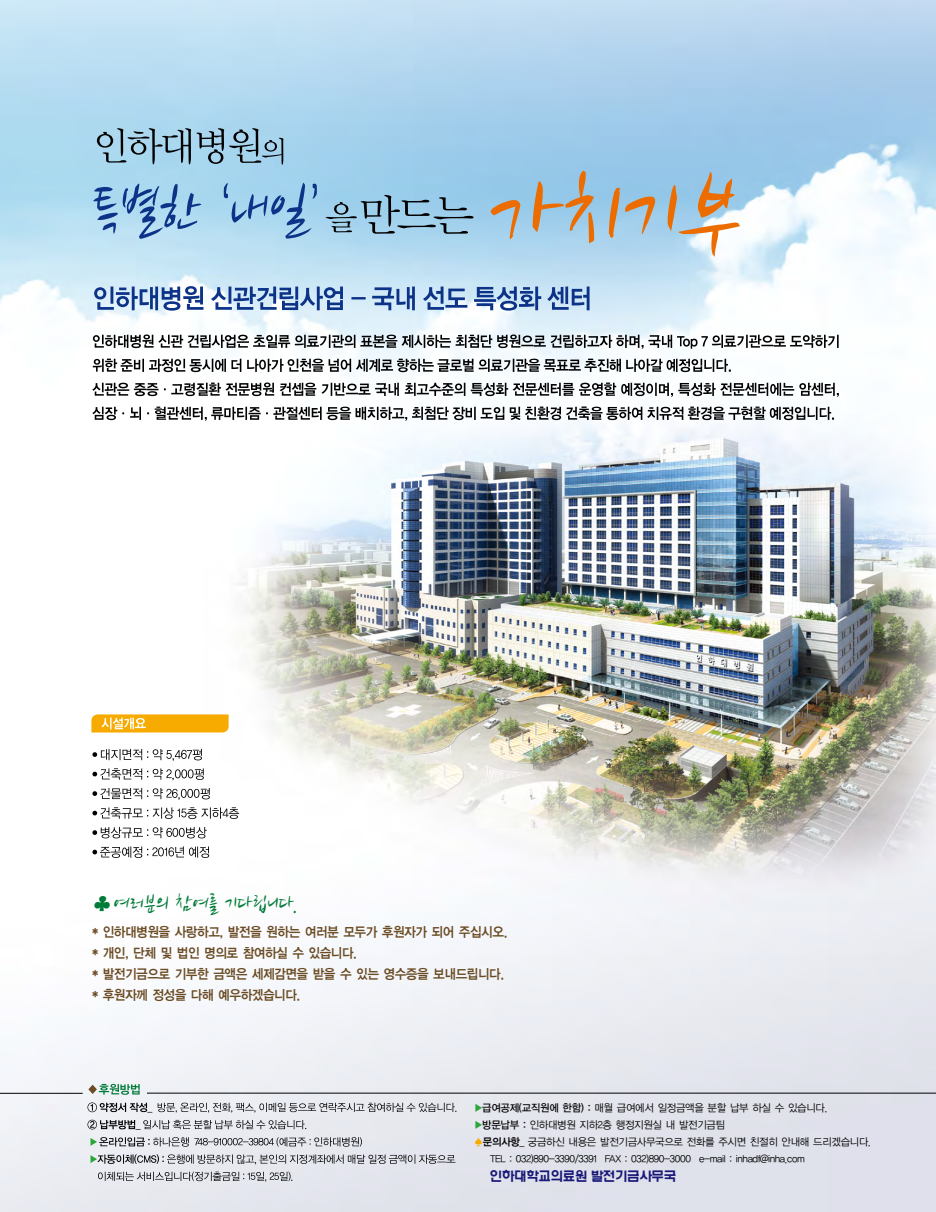
<style>
.page{position:relative;width:936px;height:1212px;background:#fff}
.page>*{position:absolute;margin:0;border:0;box-sizing:border-box;transform-origin:0 0}
.t1{font:22.5px "Nanum Brush";color:#007b38;scale:1.05 1}
.t2{font:13.5px/21px "YDIYGO140 KS Cpc EUC H";letter-spacing:-.1em;color:#6a4b23;scale:.92 1}
.t3{font:13.5px "H Ywul B";letter-spacing:-.07em;color:#181878}
.t4{font:10.5px "YDIYGO120 KS Cpc EUC H";letter-spacing:-.1em;color:#000}
.s1{font-size:16.5px}
.s2{color:#2aa738}
.s3{font-family:"YDIYGO130 KS Cpc EUC H"}
.s4{color:#f7ab00}
.s5{font-family:"YDIYGO140 KS Cpc EUC H"}
</style>
<div class="page">
<img style="left:0;top:0;width:935px;height:1212px">
<svg style="left:94px;top:286px;width:495px;height:25px;background:#93aed2"></svg>
<svg style="left:92px;top:406px;width:742px;height:15px"></svg>
<svg style="left:92px;top:382px;width:746px;height:15px"></svg>
<svg style="left:93px;top:359px;width:637px;height:13px"></svg>
<svg style="left:93px;top:334px;width:745px;height:15px"></svg>
<svg style="left:490px;top:171px;width:250px;height:86px;background:#afc1c8"></svg>
<svg style="left:325px;top:195px;width:148px;height:39px;background:#86afc7"></svg>
<svg style="left:93px;top:183px;width:224px;height:56px;background:#91bcdd"></svg>
<svg style="left:97px;top:128px;width:186px;height:37px;background:#87acc0"></svg>
<svg style="left:98px;top:1171px;width:194px;height:10px;background:#b4b5ba"></svg>
<svg style="left:90px;top:1154px;width:365px;height:10px;background:#aeb0b5"></svg>
<svg style="left:90px;top:1137px;width:272px;height:9px;background:#adb0b3"></svg>
<svg style="left:87px;top:1120px;width:219px;height:10px;background:#b1b3b7"></svg>
<svg style="left:87px;top:1102px;width:369px;height:10px;background:#b6b7bc"></svg>
<svg style="left:88px;top:1084px;width:52px;height:11px"></svg>
<hr style="left:147px;top:1093px;width:788px;height:1px;background:#000">
<hr style="left:0;top:1093px;width:83px;height:1px;background:#000">
<svg style="left:92px;top:846px;width:117px;height:12px"></svg>
<svg style="left:92px;top:827px;width:115px;height:11px"></svg>
<svg style="left:92px;top:807px;width:147px;height:12px"></svg>
<svg style="left:92px;top:788px;width:118px;height:12px"></svg>
<svg style="left:92px;top:768px;width:112px;height:12px"></svg>
<svg style="left:92px;top:749px;width:110px;height:12px"></svg>
<svg style="left:91px;top:714px;width:137px;height:18px;background:#f7b41c"></svg>
<h1 class="t1" style="left:91px;top:893px;width:201px">♣여러분의 참여를 기다립니다.</h1>
<p class="t2" style="left:91px;top:922px;width:454px"><span class="s1">*</span> 인하대병원을 사랑하고, 발전을 원하는 여러분 모두가 후원자가 되어 주십시오. <span class="s1">*</span> 개인, 단체 및 법인 명의로 참여하실 수 있습니다.<br><span class="s1">*</span> 발전기금으로 기부한 금액은 세제감면을 받을 수 있는 영수증을 보내드립니다. <span class="s1">*</span> 후원자께 정성을 다해 예우하겠습니다.</p>
<p class="t4" style="left:473px;top:1102px;width:356px"><span class="s2">▶</span><span class="s3">급여공제(교직원에 한함) :</span> 매월 급여에서 일정금액을 분할 납부 하실 수 있습니다.</p>
<p class="t4" style="left:473px;top:1119px;width:253px"><span class="s2">▶</span><span class="s3">방문납부 :</span> 인하대병원 지하2층 행정지원실 내 발전기금팀</p>
<p class="t4" style="left:473px;top:1137px;width:399px"><span class="s4">♠</span><span class="s5">문의사항</span>_ 궁금하신 내용은 발전기금사무국으로 전화를 주시면 친절히 안내해 드리겠습니다.</p>
<p class="t4" style="left:489px;top:1154px;width:317px">TEL : 032)890-3390/3391 FAX : 032)890-3000 e-mail : inhadf@inha.com</p>
<p class="t3" style="left:489px;top:1170px;width:189px">인하대학교의료원 발전기금사무국</p>
</div>
